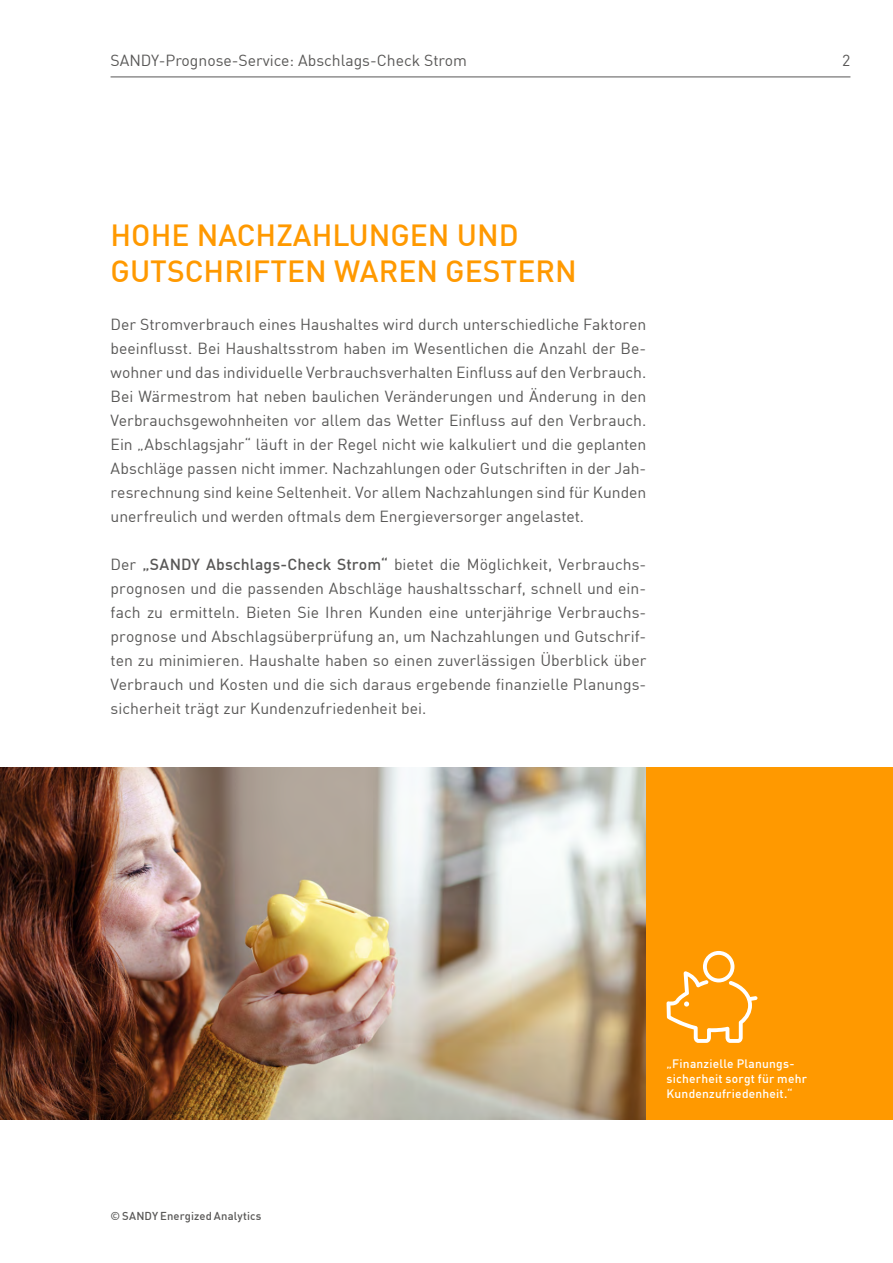
<style>
.page{position:relative;width:893px;height:1263px;background:#fff}
.page>*{position:absolute;margin:0;border:0;box-sizing:border-box;transform-origin:0 0}
.t1{font:500 30px/36px "En BWDIN Pro";color:#f90}
.t2{font:15.75px/24px "En BWDIN Pro";color:#585756;text-align:justify}
.t3{font:500 12px/15px "En BWDIN Pro";letter-spacing:.015em;color:#fff}
.t4{font:500 11.25px "En BWDIN Pro";letter-spacing:.01em;color:#585756}
.s1{font-weight:500}
</style>
<div class="page">
<hr style="left:111px;top:77px;width:739px;height:1px;background:#585756">
<img style="left:0;top:767px;width:646px;height:353px">
<div style="left:646px;top:767px;width:247px;height:353px;background:#f90"></div>
<svg style="left:666px;top:951px;width:92px;height:92px"></svg>
<p class="t2" style="left:111px;top:47px;width:358px">SANDY-Prognose-Service: Abschlags-Check Strom</p>
<h1 class="t1" style="left:111px;top:214px;width:468px">HOHE NACHZAHLUNGEN UND<br>GUTSCHRIFTEN WAREN GESTERN</h1>
<p class="t2" style="left:111px;top:311px;width:537px">Der Stromverbrauch eines Haushaltes wird durch unterschiedliche Faktoren beeinflusst. Bei Haushaltsstrom haben im Wesentlichen die Anzahl der Be&shy;wohner und das individuelle Verbrauchsverhalten Einfluss auf den Verbrauch.<br>Bei Wärmestrom hat neben baulichen Veränderungen und Änderung in den Verbrauchsgewohnheiten vor allem das Wetter Einfluss auf den Verbrauch.<br>Ein „Abschlagsjahr“ läuft in der Regel nicht wie kalkuliert und die geplanten Abschläge passen nicht immer. Nachzahlungen oder Gutschriften in der Jah&shy;resrechnung sind keine Seltenheit. Vor allem Nachzahlungen sind für Kunden unerfreulich und werden oftmals dem Energieversorger angelastet.</p>
<p class="t2" style="left:111px;top:551px;width:537px">Der <span class="s1">„SANDY Abschlags-Check Strom“</span> bietet die Möglichkeit, Verbrauchs&shy;prognosen und die passenden Abschläge haushaltsscharf, schnell und ein&shy;fach zu ermitteln. Bieten Sie Ihren Kunden eine unterjährige Verbrauchs&shy;prognose und Abschlagsüberprüfung an, um Nachzahlungen und Gutschrif&shy;ten zu minimieren. Haushalte haben so einen zuverlässigen Überblick über Verbrauch und Kosten und die sich daraus ergebende finanzielle Planungs&shy;sicherheit trägt zur Kundenzufriedenheit bei.</p>
<p class="t2" style="left:842px;top:47px;width:10px">2</p>
<p class="t4" style="left:111px;top:1206px;width:153px">© SANDY Energized Analytics</p>
<p class="t3" style="left:666px;top:1055px;width:142px">„Finanzielle Planungs&shy;sicherheit sorgt für mehr<br>Kundenzufriedenheit.“</p>
</div>
